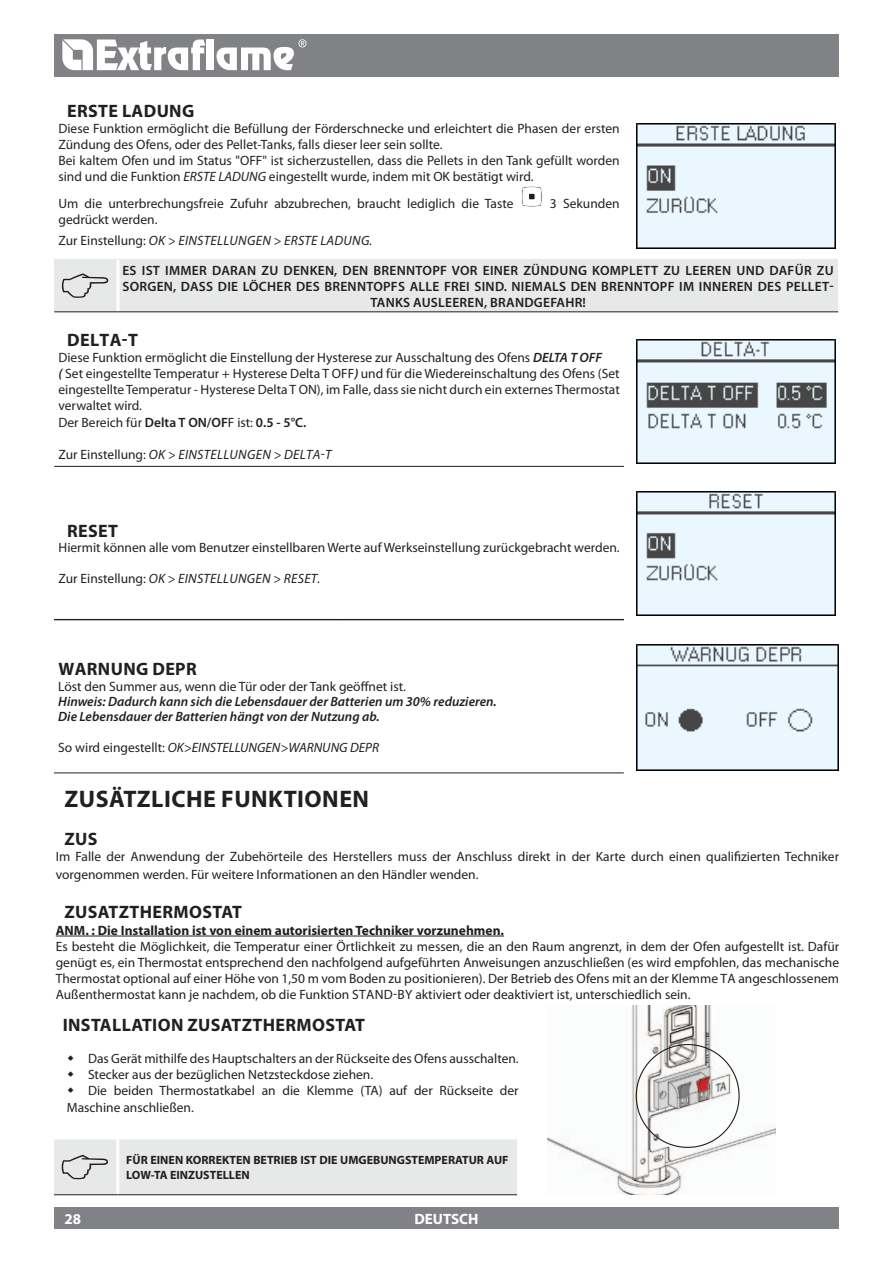
<style>
.page{position:relative;width:893px;height:1263px;background:#fff}
.page>*{position:absolute;margin:0;border:0;box-sizing:border-box;transform-origin:0 0}
.t1{font:700 24px "Myriad Pro";letter-spacing:.02em;color:#231f20}
.t2{font:700 18px "Myriad Pro";letter-spacing:.02em;color:#231f20}
.t3{font:700 15px "Myriad Pro";color:#fff}
.t4{font:13.5px/16.2px "Myriad Pro";color:#231f20}
.t5{font:600 13.5px "Myriad Pro";letter-spacing:.02em;color:#231f20}
.t6{font:italic 600 13.5px/15px "Myriad Pro";color:#231f20}
.t7{font:italic 13.5px "Myriad Pro";letter-spacing:.02em;color:#231f20}
.t8{font:700 13.5px "Myriad Pro";color:#231f20}
.t9{font:700 12px "Myriad Pro";color:#231f20}
.s1{font-style:italic}
.s2{font-weight:600;font-style:italic}
.s3{font-weight:600}
.s4{font-style:normal}
</style>
<div class="page">
<img style="left:547px;top:1006px;width:229px;height:189px">
<div style="left:54px;top:34px;width:785px;height:43px;background:#808285"></div>
<div style="left:54px;top:1208px;width:785px;height:21px;background:#808285"></div>
<svg style="left:62px;top:39px;width:143px;height:31px"></svg>
<div style="left:207px;top:40px;width:7px;height:30px;background:#fff"></div>
<svg style="left:216px;top:39px;width:90px;height:31px"></svg>
<hr style="left:56px;top:936px;width:448px;height:1px;background:#231f20">
<hr style="left:54px;top:466px;width:285px;height:1px;background:#231f20">
<hr style="left:339px;top:466px;width:285px;height:1px;background:#231f20">
<svg style="left:521px;top:186px;width:21px;height:21px"></svg>
<img style="left:636px;top:124px;width:200px;height:124px">
<div style="left:54px;top:260px;width:784px;height:52px;background:#e7e8e8"></div>
<hr style="left:116px;top:260px;width:3px;height:52px;background:#fff">
<hr style="left:54px;top:312px;width:64px;height:1px;background:#231f20">
<hr style="left:118px;top:312px;width:720px;height:1px;background:#231f20">
<img style="left:636px;top:339px;width:200px;height:125px">
<img style="left:636px;top:491px;width:200px;height:125px">
<hr style="left:54px;top:619px;width:570px;height:1px;background:#231f20">
<hr style="left:54px;top:773px;width:570px;height:1px;background:#231f20">
<img style="left:636px;top:644px;width:203px;height:127px">
<div style="left:54px;top:1139px;width:463px;height:56px;background:#e7e8e8"></div>
<h2 class="t2" style="left:67px;top:99px;width:129px">ERSTE LADUNG</h2>
<p class="t4" style="left:58px;top:120px;width:563px">Diese Funktion ermöglicht die Befüllung der Förderschnecke und erleichtert die Phasen der ersten Zündung des Ofens, oder des Pellet-Tanks, falls dieser leer sein sollte.<br>Bei kaltem Ofen und im Status "OFF" ist sicherzustellen, dass die Pellets in den Tank gefüllt worden sind und die Funktion <span class="s1">ERSTE LADUNG</span></p>
<p class="t4" style="left:58px;top:163px;width:477px;line-height:26.5px;text-indent:210px">eingestellt wurde, indem mit OK bestätigt wird.<br>Um die unterbrechungsfreie Zufuhr abzubrechen, braucht lediglich die Taste</p>
<p class="t4" style="left:550px;top:195px;width:71px">3 Sekunden</p>
<p class="t4" style="left:58px;top:209px;width:315px;line-height:21px">gedrückt werden.<br>Zur Einstellung: <span class="s1">OK &gt; EINSTELLUNGEN &gt; ERSTE LADUNG.</span></p>
<p class="t5" style="left:122px;top:261px;width:27px">ES IST</p>
<p class="t5" style="left:165px;top:261px;width:10px">IMMER</p>
<p class="t5" style="left:212px;top:261px;width:19px">DARAN</p>
<p class="t5" style="left:261px;top:261px;width:41px">ZU DENKEN</p>
<p class="t5" style="left:334px;top:261px;width:49px">, DEN BRENNTO</p>
<p class="t5" style="left:432px;top:261px;width:29px">PF VOR</p>
<p class="t5" style="left:483px;top:261px;width:8px">EINER</p>
<p class="t5" style="left:523px;top:261px;width:46px">ZÜNDUNG</p>
<p class="t5" style="left:592px;top:261px;width:102px">KOMPLETT ZU LEEREN</p>
<p class="t5" style="left:736px;top:261px;width:97px">UND DAFÜR ZU</p>
<p class="t5" style="left:122px;top:278px;width:10px">SORGEN</p>
<p class="t5" style="left:173px;top:278px;width:26px">, DASS</p>
<p class="t5" style="left:218px;top:278px;width:201px">DIE LÖCHER DES BRENNTOPFS ALLE</p>
<p class="t5" style="left:444px;top:278px;width:7px">FREI</p>
<p class="t5" style="left:474px;top:278px;width:46px">SIN D. NIEMALS</p>
<p class="t5" style="left:571px;top:278px;width:40px">DEN BRENNTO</p>
<p class="t5" style="left:660px;top:278px;width:48px">PFIM INNEREN</p>
<p class="t5" style="left:758px;top:278px;width:45px">DES PELLET</p>
<p class="t5" style="left:830px;top:278px;width:6px">-</p>
<p class="t5" style="left:370px;top:294px;width:9px">TANKS</p>
<p class="t5" style="left:413px;top:294px;width:9px">AUSLEEREN</p>
<p class="t5" style="left:484px;top:294px;width:16px">, BRAN</p>
<p class="t5" style="left:524px;top:294px;width:19px">DGEFA</p>
<p class="t5" style="left:565px;top:294px;width:22px">HR!</p>
<h2 class="t2" style="left:67px;top:328px;width:69px">DELTA-T</h2>
<p class="t4" style="left:58px;top:349px;width:563px">Diese Funktion ermöglicht die Einstellung der Hysterese zur Ausschaltung des Ofens <span class="s2">DELTA T OFF<br>(</span> Set eingestellte Temperatur + Hysterese Delta T OFF<span class="s2">)</span> und für die Wiedereinschaltung des Ofens (Set eingestellte Temperatur - Hysterese Delta T ON), im Falle, dass sie nicht durch ein externes Thermostat verwaltet wird.<br>Der Bereich für <span class="s3">DELTA T ON/OF</span> F ist: <span class="s3">0.5 - 5°C.</span></p>
<p class="t7" style="left:58px;top:446px;width:274px"><span class="s4">Zur Einstellung:</span> OK &gt; EINSTELLUNGEN &gt; DELTA-T</p>
<h2 class="t2" style="left:67px;top:519px;width:49px">RESET</h2>
<p class="t4" style="left:58px;top:539px;width:563px">Hiermit können alle vom Benutzer einstellbaren Werte auf Werkseinstellung zurückgebracht werden.</p>
<p class="t7" style="left:58px;top:570px;width:263px"><span class="s4">Zur Einstellung:</span> OK &gt; EINSTELLUNGEN &gt; RESET.</p>
<h2 class="t2" style="left:58px;top:657px;width:42px">WARNUNG</h2>
<h2 class="t2" style="left:152px;top:657px;width:12px">DEPR</h2>
<p class="t4" style="left:58px;top:678px;width:349px">Löst den Summer aus, wenn die Tür oder der Tank geöffnet ist.</p>
<p class="t6" style="left:58px;top:694px;width:440px">Hinweis: Dadurch kann sich die Lebensdauer der Batterien um 30% reduzieren.<br>Die Lebensdauer der Batterien hängt von der Nutzung ab.</p>
<p class="t4" style="left:58px;top:740px;width:148px">So wird eingestellt: <span class="s1">OK&gt;EINST</span></p>
<p class="t7" style="left:223px;top:739px;width:15px">ELLUNG</p>
<p class="t7" style="left:266px;top:739px;width:43px">EN&gt;WARNUNG</p>
<p class="t7" style="left:350px;top:739px;width:23px">DEPR</p>
<h1 class="t1" style="left:64px;top:783px;width:306px">ZUSÄTZLICHE FUNKTIONEN</h1>
<h2 class="t2" style="left:64px;top:827px;width:35px">ZUS</h2>
<p class="t4" style="left:56px;top:847px;width:785px;line-height:18px">Im Falle der Anwendung der Zubehörteile des Herstellers muss der Anschluss direkt in der Karte durch einen qualifizierten Techniker vorgenommen werden. Für weitere Informationen an den Händler wenden.</p>
<h2 class="t2" style="left:64px;top:901px;width:159px">ZUSATZTHERMOSTAT</h2>
<p class="t8" style="left:56px;top:921px;width:450px">ANM. : DIE INSTALLATION IST VON EINEM AUTORISIERTEN TECHNIKER VORZUNEHMEN.</p>
<p class="t4" style="left:56px;top:938px;width:785px;text-align:justify">Es besteht die Möglichkeit, die Temperatur einer Örtlichkeit zu messen, die an den Raum angrenzt, in dem der Ofen aufgestellt ist. Dafür genügt es, ein Thermostat entsprechend den nachfolgend aufgeführten Anweisungen anzuschließen (es wird empfohlen, das mechanische Thermostat optional auf einer Höhe von 1,50 m vom Boden zu positionieren). Der Betrieb des Ofens mit an der Klemme TA angeschlossenem Außenthermostat kann je nachdem, ob die Funktion STAND-BY aktiviert oder deaktiviert ist, unterschiedlich sein.</p>
<h2 class="t2" style="left:63px;top:1013px;width:40px">INSTALLAT</h2>
<h2 class="t2" style="left:152px;top:1013px;width:194px">ION ZUSATZTHERMOSTAT</h2>
<p class="t4" style="left:88px;top:1050px;width:432px">Das Gerät mithilfe des Hauptschalters an der Rückseite des Ofens ausschalten.</p>
<p class="t4" style="left:88px;top:1066px;width:287px">Stecker aus der bezüglichen Netzsteckdose ziehen.</p>
<p class="t4" style="left:88px;top:1082px;width:432px">Die beiden Thermostatkabel an die Klemme (TA) auf der Rückseite der</p>
<p class="t4" style="left:67px;top:1099px;width:129px">Maschine anschließen.</p>
<p class="t9" style="left:126px;top:1152px;width:8px">FÜR</p>
<p class="t9" style="left:150px;top:1152px;width:8px">EINEN</p>
<p class="t9" style="left:186px;top:1152px;width:9px">KORREK</p>
<p class="t9" style="left:229px;top:1152px;width:97px">TEN BETRIEB IST DIE</p>
<p class="t9" style="left:340px;top:1152px;width:9px">UMGE</p>
<p class="t9" style="left:373px;top:1152px;width:16px">BUNGS</p>
<p class="t9" style="left:411px;top:1152px;width:15px">TEMPER</p>
<p class="t9" style="left:455px;top:1152px;width:47px">ATUR AUF</p>
<p class="t9" style="left:126px;top:1167px;width:52px">LOW-TA EINZUS</p>
<p class="t9" style="left:210px;top:1167px;width:33px">TELLEN</p>
<p class="t3" style="left:65px;top:1209px;width:18px">28</p>
<p class="t3" style="left:414px;top:1209px;width:66px">DEUTSCH</p>
</div>
